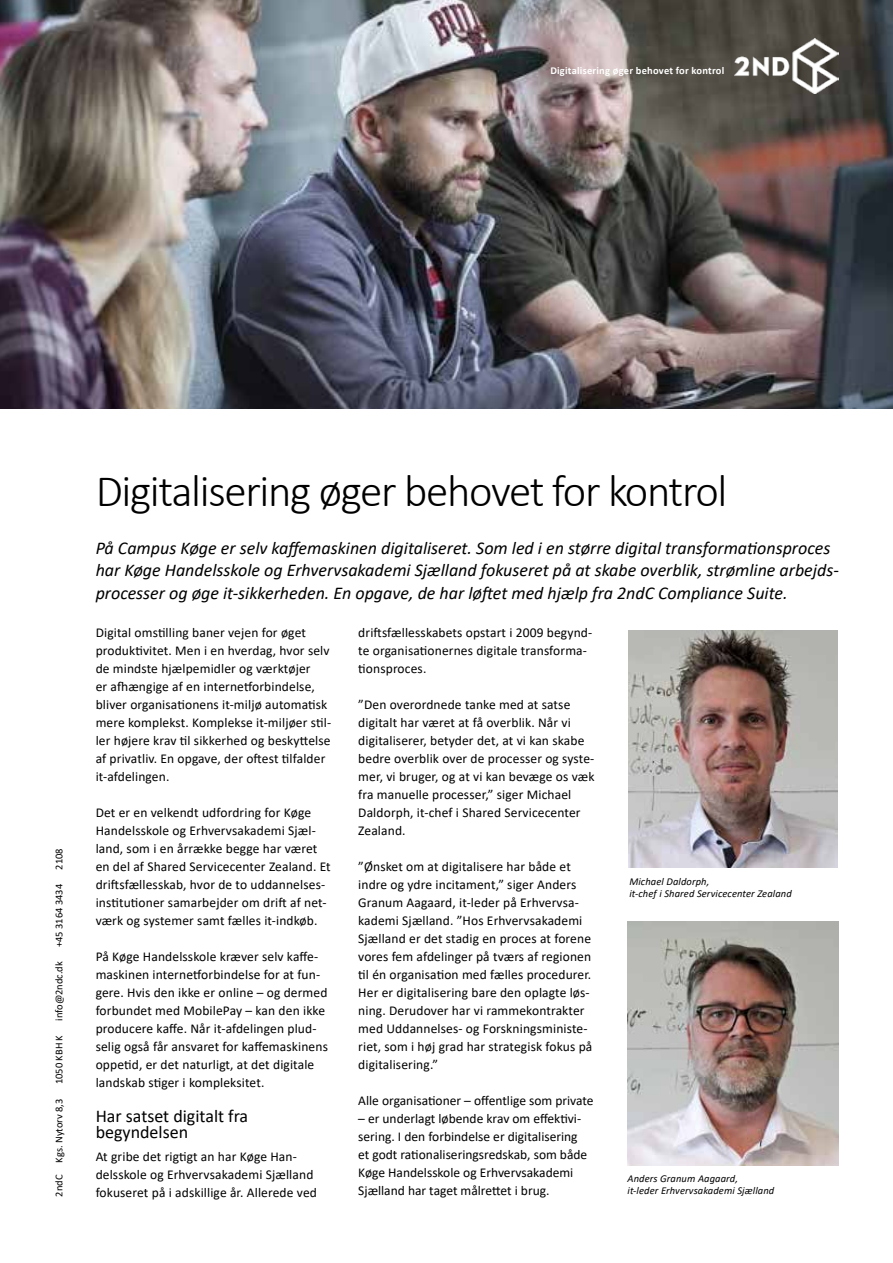
<style>
.page{position:relative;width:893px;height:1263px;background:#fff}
.page>*{position:absolute;margin:0;border:0;box-sizing:border-box;transform-origin:0 0}
.t1{font:300 45px "Calibri";letter-spacing:-.03em;color:#000}
.t2{font:italic 18px/22.5px "Calibri";color:#000}
.t3{font:18px/16.5px "Calibri";color:#000}
.t4{font:13.5px/18px "Calibri";letter-spacing:.01em;color:#000}
.t5{font:italic 10.5px/12px "Calibri";letter-spacing:.01em;color:#000}
.t6{font:10.5px "Calibri";color:#000}
.t7{font:700 10.5px "Calibri";letter-spacing:.02em;color:#fff}
</style>
<div class="page">
<img style="left:0;top:0;width:893px;height:409px">
<img style="left:735px;top:38px;width:104px;height:55px">
<img style="left:627px;top:922px;width:212px;height:243px">
<img style="left:629px;top:631px;width:209px;height:236px">
<p class="t7" style="left:550px;top:63px;width:175px">Digitalisering øger behovet for kontrol</p>
<p class="t6" style="left:52px;top:870px;width:23px;rotate:-90deg">2108</p>
<p class="t6" style="left:52px;top:947px;width:65px;rotate:-90deg">+45 3164 3434</p>
<p class="t6" style="left:52px;top:1021px;width:61px;rotate:-90deg">info@2ndc.dk</p>
<p class="t6" style="left:52px;top:1084px;width:51px;rotate:-90deg">1050 KBH K</p>
<p class="t6" style="left:52px;top:1196px;width:100px;rotate:-90deg">2ndC Kgs. Nytorv 8,3</p>
<h1 class="t1" style="left:96px;top:463px;width:633px">Digitalisering øger behovet for kontrol</h1>
<p class="t2" style="left:96px;top:536px;width:745px">På Campus Køge er selv kaffemaskinen digitaliseret. Som led i en større digital transformationsproces har Køge Handelsskole og Erhvervsakademi Sjælland fokuseret på at skabe overblik, strømline arbejds&shy;processer og øge it-sikkerheden. En opgave, de har løftet med hjælp fra 2ndC Compliance Suite.</p>
<p class="t4" style="left:96px;top:623px;width:237px">Digital omstilling baner vejen for øget produktivitet. Men i en hverdag, hvor selv de mindste hjælpemidler og værktøjer<br>er afhængige af en internetforbindelse, bliver organisationens it-miljø automatisk mere komplekst. Komplekse it-miljøer stil&shy;ler højere krav til sikkerhed og beskyttelse af privatliv. En opgave, der oftest tilfalder it-afdelingen.</p>
<p class="t4" style="left:96px;top:803px;width:237px">Det er en velkendt udfordring for Køge Handelsskole og Erhvervsakademi Sjæl&shy;land, som i en årrække begge har været en del af Shared Servicecenter Zealand. Et driftsfællesskab, hvor de to uddannelses&shy;institutioner samarbejder om drift af net&shy;værk og systemer samt fælles it-indkøb.</p>
<p class="t4" style="left:96px;top:947px;width:234px">På Køge Handelsskole kræver selv kaffe&shy;maskinen internetforbindelse for at fun&shy;gere. Hvis den ikke er online – og dermed forbundet med MobilePay – kan den ikke producere kaffe. Når it-afdelingen plud&shy;selig også får ansvaret for kaffemaskinens oppetid, er det naturligt, at det digitale landskab stiger i kompleksitet.</p>
<h2 class="t3" style="left:96px;top:1107px;width:154px">Har satset digitalt fra begyndelsen</h2>
<p class="t4" style="left:96px;top:1147px;width:223px">At gribe det rigtigt an har Køge Han&shy;delsskole og Erhvervsakademi Sjælland fokuseret på i adskillige år. Allerede ved</p>
<p class="t4" style="left:358px;top:623px;width:236px">driftsfællesskabets opstart i 2009 begynd&shy;te organisationernes digitale transforma&shy;tionsproces.</p>
<p class="t4" style="left:358px;top:695px;width:238px">”Den overordnede tanke med at satse digitalt har været at få overblik. Når vi digitaliserer, betyder det, at vi kan skabe bedre overblik over de processer og syste&shy;mer, vi bruger, og at vi kan bevæge os væk fra manuelle processer,” siger Michael Daldorph, it-chef i Shared Servicecenter Zealand.</p>
<p class="t4" style="left:358px;top:857px;width:236px">”Ønsket om at digitalisere har både et indre og ydre incitament,” siger Anders Granum Aagaard, it-leder på Erhvervsa&shy;kademi Sjælland. ”Hos Erhvervsakademi Sjælland er det stadig en proces at forene vores fem afdelinger på tværs af regionen til én organisation med fælles procedurer.<br>Her er digitalisering bare den oplagte løs&shy;ning. Derudover har vi rammekontrakter med Uddannelses- og Forskningsministe&shy;riet, som i høj grad har strategisk fokus på digitalisering.”</p>
<p class="t4" style="left:358px;top:1091px;width:237px">Alle organisationer – offentlige som private</p>
<p class="t4" style="left:358px;top:1109px;width:231px">– er underlagt løbende krav om effektivi&shy;sering. I den forbindelse er digitalisering et godt rationaliseringsredskab, som både Køge Handelsskole og Erhvervsakademi Sjælland har taget målrettet i brug.</p>
<p class="t5" style="left:629px;top:875px;width:164px">Michael Daldorph,<br>it-chef i Shared Servicecenter Zealand</p>
<p class="t5" style="left:627px;top:1171px;width:148px">Anders Granum Aagaard,<br>it-leder Erhvervsakademi Sjælland</p>
</div>
